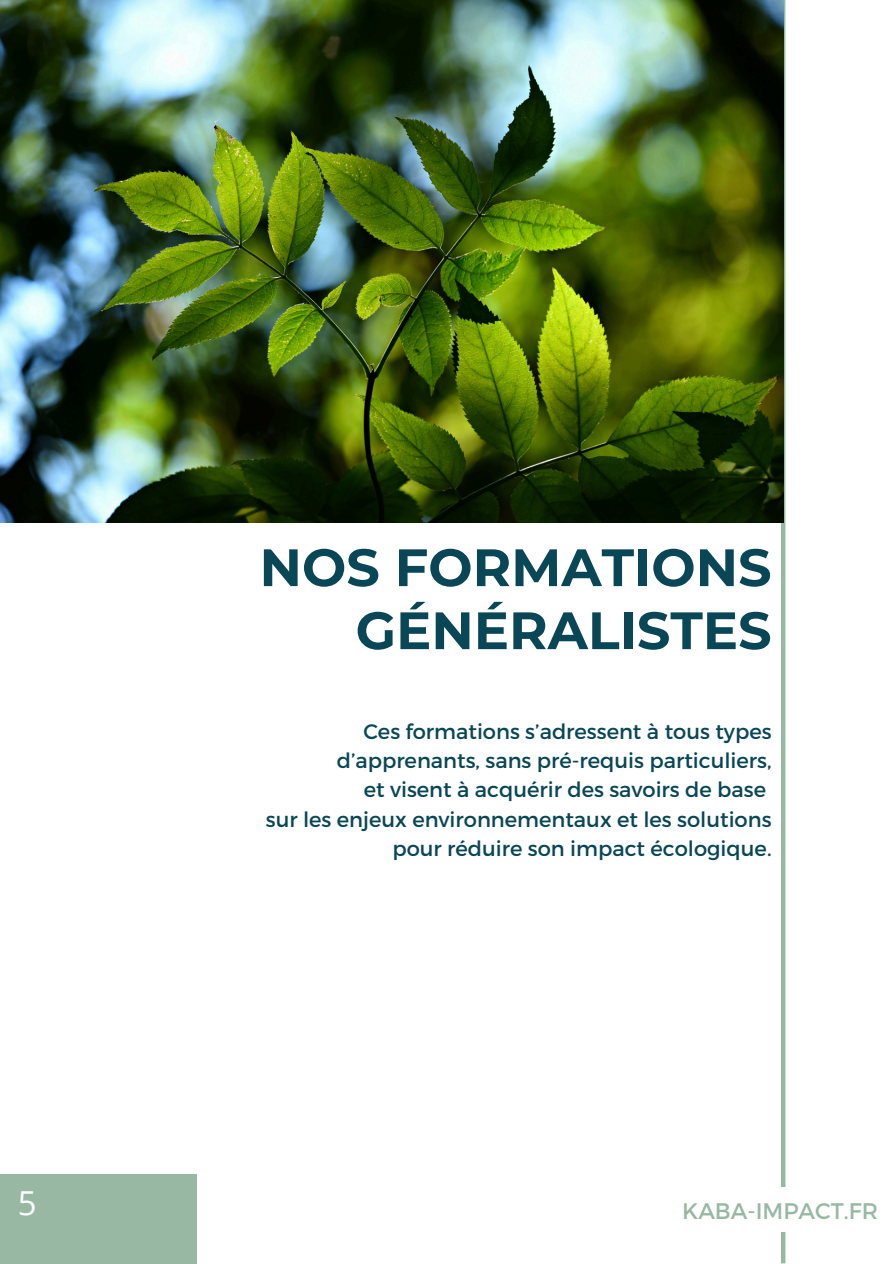
<style>
.page{position:relative;width:894px;height:1264px;background:#fff}
.page>*{position:absolute;margin:0;border:0;box-sizing:border-box;transform-origin:0 0}
.t1{font:700 52.5px/63px "Montserrat";color:#094656;text-align:right}
.t2{font:33px "Open Sans";color:#fff}
.t3{font:22.5px "Montserrat";color:#98b8a4}
.t4{font:21px/29.2px "Montserrat";color:#094656;text-align:right}
</style>
<div class="page">
<div style="left:0;top:1174px;width:196px;height:89px;background:#98b8a4"></div>
<svg style="left:780px;top:0;width:5px;height:1263px;fill:#98b8a4"></svg>
<div style="left:672px;top:1187px;width:221px;height:45px;background:#fff"></div>
<img style="left:0;top:0;width:783px;height:522px">
<h2 class="t2" style="left:18px;top:1180px;width:20px">5</h2>
<p class="t1" style="left:259px;top:536px;width:513px">NOS FORMATIONS<br>GÉNÉRALISTES</p>
<p class="t4" style="left:336px;top:715px;width:436px">Ces formations s’adressent à tous types d’apprenants, sans pré-requis particuliers,</p>
<p class="t4" style="left:363px;top:774px;width:404px">et visent à acquérir des savoirs de base</p>
<p class="t4" style="left:266px;top:803px;width:507px">sur les enjeux environnementaux et les solutions pour réduire son impact écologique.</p>
<p class="t3" style="left:682px;top:1196px;width:197px">KABA-IMPACT.FR</p>
</div>
